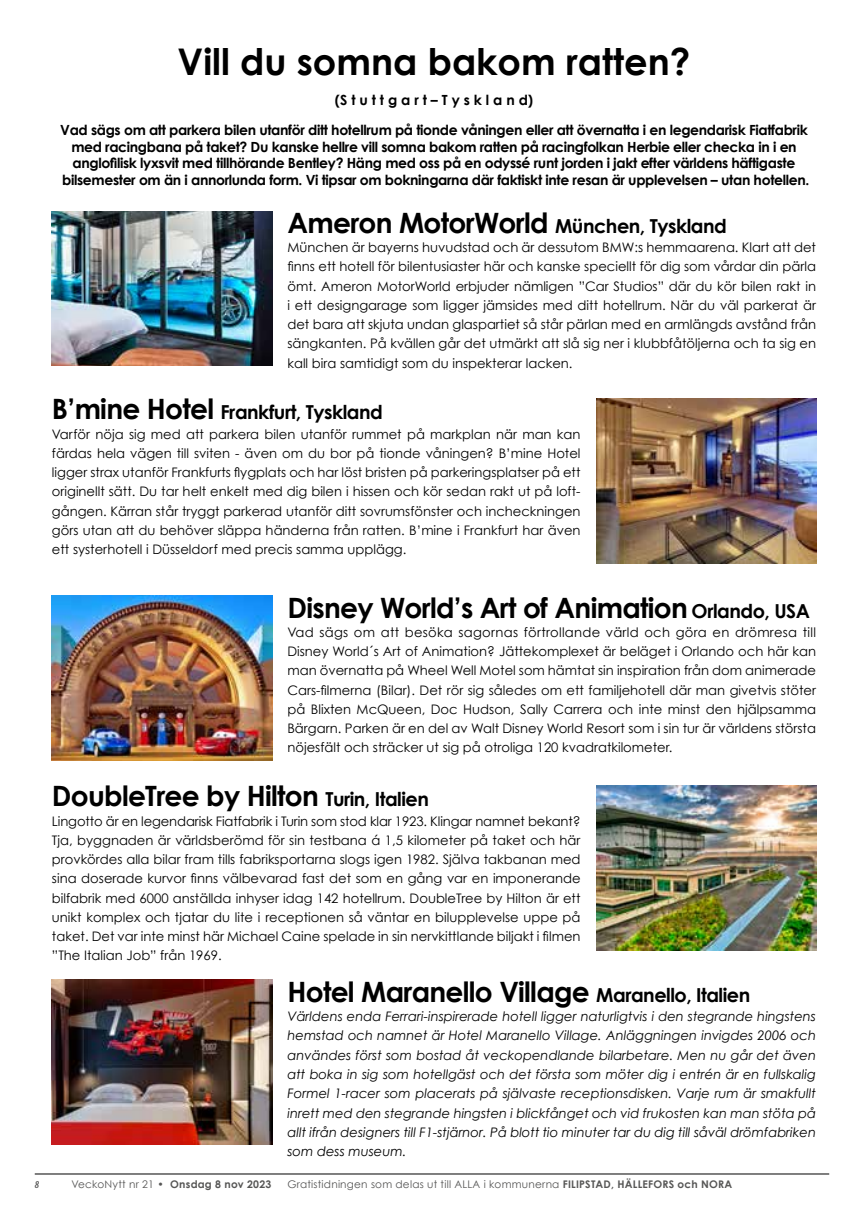
<style>
.page{position:relative;width:864px;height:1211px;background:#fff}
.page>*{position:absolute;margin:0;border:0;box-sizing:border-box;transform-origin:0 0}
.t1{font:700 36.75px "Century Gothic";color:#000}
.t2{font:700 28px "Century Gothic";letter-spacing:-.025em;color:#000}
.t3{font:700 19.25px "Century Gothic";letter-spacing:-.025em;color:#000}
.t4{font:700 14px/16.8px "Century Gothic";letter-spacing:-.025em;color:#000;text-align:center}
.t5{font:13.12px/19.2px "Century Gothic";color:#000;text-align:justify}
.t6{font:italic 13.12px/19.2px "Century Gothic";color:#000;text-align:justify}
.t7{font:10.5px "Century Gothic";letter-spacing:.02em;color:#565655}
.t8{font:italic 600 condensed 10.5px "Myriad Pro";color:#565655}
.s1{font-size:19.25px}
.s2{font-size:28px}
.s3{font-weight:700}
</style>
<div class="page">
<hr style="left:35px;top:1173px;width:793px;height:1px;background:#000">
<img style="left:52px;top:212px;width:220px;height:154px">
<img style="left:52px;top:595px;width:220px;height:165px">
<img style="left:52px;top:979px;width:220px;height:165px">
<img style="left:596px;top:398px;width:219px;height:165px">
<img style="left:596px;top:785px;width:219px;height:165px">
<h1 class="t1" style="left:177px;top:39px;width:514px">Vill du somna bakom ratten?</h1>
<p class="t4" style="left:60px;top:85px;width:748px;line-height:29.8px">(S t u t t g a r t – T y s k l a n d)<br>Vad sägs om att parkera bilen utanför ditt hotellrum på tionde våningen eller att övernatta i en legendarisk Fiatfabrik</p>
<p class="t4" style="left:62px;top:138px;width:748px">med racingbana på taket? Du kanske hellre vill somna bakom ratten på racingfolkan Herbie eller checka in i en anglofilisk lyxsvit med tillhörande Bentley? Häng med oss på en odyssé runt jorden i jakt efter världens häftigaste bilsemester om än i annorlunda form. Vi tipsar om bokningarna där faktiskt inte resan är upplevelsen – utan hotellen.</p>
<h2 class="t2" style="left:287px;top:205px;width:441px">Ameron MotorWorld <span class="s1">München, Tyskland</span></h2>
<p class="t5" style="left:287px;top:237px;width:530px">München är bayerns huvudstad och är dessutom BMW:s hemmaarena. Klart att det finns ett hotell för bilentusiaster här och kanske speciellt för dig som vårdar din pärla ömt. Ameron MotorWorld erbjuder nämligen ”Car Studios” där du kör bilen rakt in i ett designgarage som ligger jämsides med ditt hotellrum. När du väl parkerat är det bara att skjuta undan glaspartiet så står pärlan med en armlängds avstånd från sängkanten. På kvällen går det utmärkt att slå sig ner i klubbfåtöljerna och ta sig en kall bira samtidigt som du inspekterar lacken.</p>
<h3 class="t3" style="left:52px;top:400px;width:332px"><span class="s2">B’mine Hotel</span> Frankfurt, Tyskland</h3>
<p class="t5" style="left:52px;top:424px;width:530px">Varför nöja sig med att parkera bilen utanför rummet på markplan när man kan färdas hela vägen till sviten - även om du bor på tionde våningen? B’mine Hotel ligger strax utanför Frankfurts flygplats och har löst bristen på parkeringsplatser på ett originellt sätt. Du tar helt enkelt med dig bilen i hissen och kör sedan rakt ut på loft&shy;gången. Kärran står tryggt parkerad utanför ditt sovrumsfönster och incheckningen görs utan att du behöver släppa händerna från ratten. B’mine i Frankfurt har även ett systerhotell i Düsseldorf med precis samma upplägg.</p>
<h2 class="t2" style="left:287px;top:590px;width:524px">Disney World’s Art of Animation <span class="s1">Orlando, USA</span></h2>
<p class="t5" style="left:287px;top:622px;width:530px">Vad sägs om att besöka sagornas förtrollande värld och göra en drömresa till Disney World´s Art of Animation? Jättekomplexet är beläget i Orlando och här kan man övernatta på Wheel Well Motel som hämtat sin inspiration från dom animerade Cars-filmerna (Bilar). Det rör sig således om ett familjehotell där man givetvis stöter på Blixten McQueen, Doc Hudson, Sally Carrera och inte minst den hjälpsamma Bärgarn. Parken är en del av Walt Disney World Resort som i sin tur är världens största nöjesfält och sträcker ut sig på otroliga 120 kvadratkilometer.</p>
<h2 class="t2" style="left:52px;top:778px;width:378px">DoubleTree by Hilton <span class="s1">Turin, Italien</span></h2>
<p class="t5" style="left:52px;top:811px;width:530px">Lingotto är en legendarisk Fiatfabrik i Turin som stod klar 1923. Klingar namnet bekant?<br>Tja, byggnaden är världsberömd för sin testbana á 1,5 kilometer på taket och här provkördes alla bilar fram tills fabriksportarna slogs igen 1982. Själva takbanan med sina doserade kurvor finns välbevarad fast det som en gång var en imponerande bilfabrik med 6000 anställda inhyser idag 142 hotellrum. DoubleTree by Hilton är ett unikt komplex och tjatar du lite i receptionen så väntar en bilupplevelse uppe på taket. Det var inte minst här Michael Caine spelade in sin nervkittlande biljakt i filmen ”The Italian Job” från 1969.</p>
<h2 class="t2" style="left:287px;top:974px;width:464px">Hotel Maranello Village <span class="s1">Maranello, Italien</span></h2>
<p class="t6" style="left:287px;top:1006px;width:530px">Världens enda Ferrari-inspirerade hotell ligger naturligtvis i den stegrande hingstens hemstad och namnet är Hotel Maranello Village. Anläggningen invigdes 2006 och användes först som bostad åt veckopendlande bilarbetare. Men nu går det även att boka in sig som hotellgäst och det första som möter dig i entrén är en fullskalig Formel 1-racer som placerats på självaste receptionsdisken. Varje rum är smakfullt inrett med den stegrande hingsten i blickfånget och vid frukosten kan man stöta på allt ifrån designers till F1-stjärnor. På blott tio minuter tar du dig till såväl drömfabriken som dess museum.</p>
<p class="t8" style="left:35px;top:1177px;width:6px">8</p>
<p class="t7" style="left:71px;top:1177px;width:201px">VeckoNytt nr 21 • <span class="s3">Onsdag 8 nov 2023</span></p>
<p class="t7" style="left:287px;top:1177px;width:446px">Gratistidningen som delas ut till ALLA i kommunerna <span class="s3">FILIPSTAD, HÄLLEFORS och NORA</span></p>
</div>
